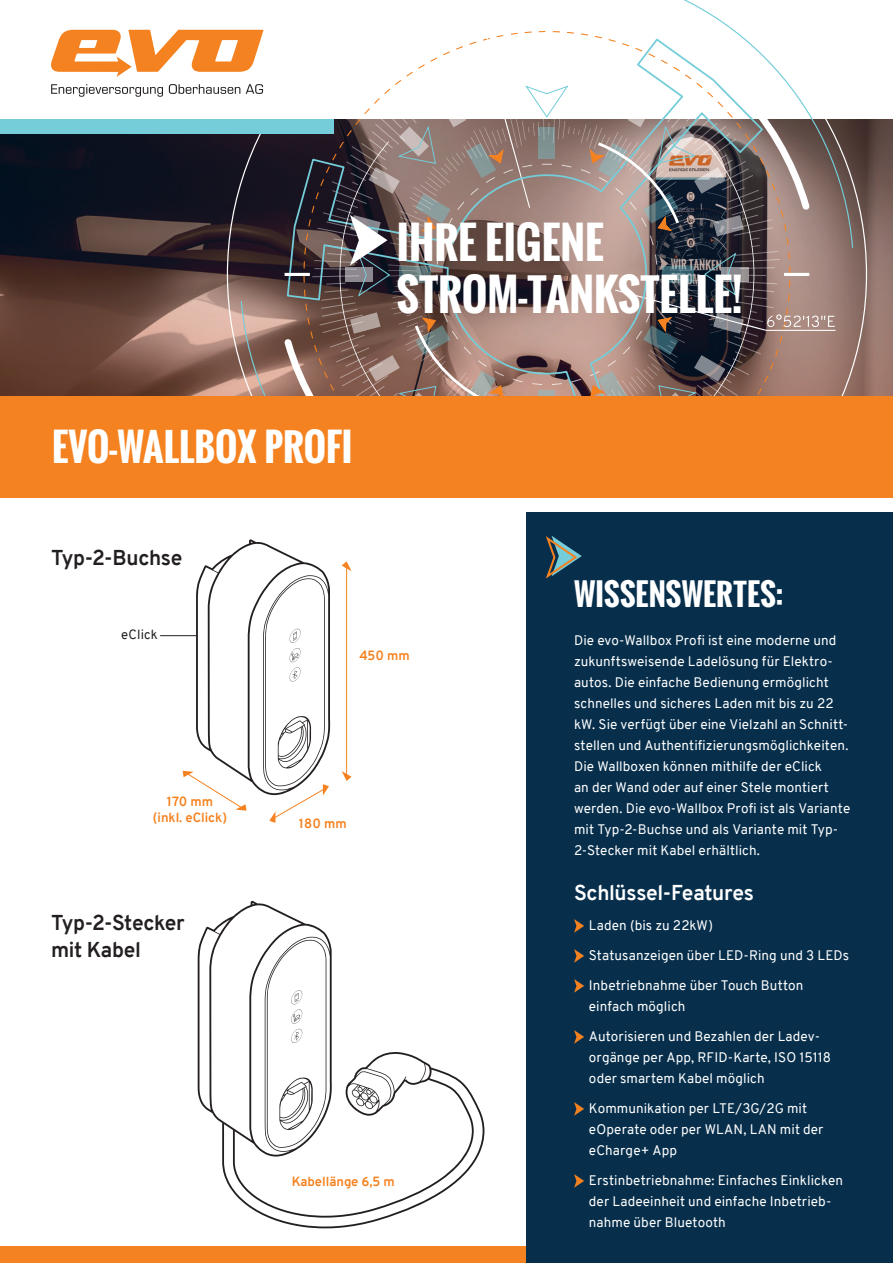
<style>
.page{position:relative;width:893px;height:1263px;background:#fff}
.page>*{position:absolute;margin:0;border:0;box-sizing:border-box;transform-origin:0 0}
.Folder_Text_Pfeil{font:700 43.05px "Oswald";color:#fff}
.Folder_Titel{font:700 37.5px "Oswald";color:#fff}
.Headline_01_neagtiv{font:700 30px "Oswald";letter-spacing:.005em;color:#fff}
.Subhead{font:700 21px/27px "Overpass";letter-spacing:-.015em;color:#231f20}
.Subhead-2{font:700 21px "Overpass";letter-spacing:-.015em;color:#fff}
.copy{font:13.5px/21px "Overpass";letter-spacing:.01em;color:#fff}
.t1{font:700 13.05px/15.8px "Overpass";color:#f58220;text-align:center}
.t2{font:13.05px "Overpass";letter-spacing:.015em;color:#231f20}
</style>
<div class="page">
<div style="left:0;top:395px;width:893px;height:102px;background:#f58220"></div>
<div style="left:0;top:1246px;width:893px;height:17px;background:#f58220"></div>
<div style="left:526px;top:512px;width:367px;height:751px;background:#072f4c"></div>
<img style="left:0;top:119px;width:893px;height:276px">
<div style="left:0;top:119px;width:334px;height:15px;background:#74cdd9"></div>
<svg style="left:574px;top:919px;width:10px;height:14px"></svg>
<svg style="left:574px;top:949px;width:10px;height:14px"></svg>
<svg style="left:574px;top:979px;width:10px;height:14px"></svg>
<svg style="left:574px;top:1030px;width:10px;height:14px"></svg>
<svg style="left:574px;top:1102px;width:10px;height:14px"></svg>
<svg style="left:574px;top:1174px;width:10px;height:14px"></svg>
<svg style="left:546px;top:536px;width:36px;height:43px"></svg>
<svg style="left:51px;top:12px;width:816px;height:384px"></svg>
<hr style="left:346px;top:567px;width:1px;height:208px;background:#f58220">
<svg style="left:342px;top:561px;width:10px;height:10px"></svg>
<svg style="left:342px;top:771px;width:10px;height:10px"></svg>
<hr style="left:160px;top:635px;width:43px;height:1px;background:#231f20">
<svg style="left:183px;top:539px;width:147px;height:284px"></svg>
<svg style="left:198px;top:901px;width:286px;height:327px"></svg>
<svg style="left:267px;top:940px;width:59px;height:208px"></svg>
<p class="Folder_Titel" style="left:52px;top:419px;width:302px">EVO-WALLBOX PROFI</p>
<p class="Subhead" style="left:51px;top:544px;width:133px">Typ-2-Buchse</p>
<p class="Folder_Text_Pfeil" style="left:397px;top:210px;width:208px">IHRE EIGENE</p>
<p class="Folder_Text_Pfeil" style="left:397px;top:262px;width:347px">STROM-TANKSTELLE!</p>
<p class="t2" style="left:121px;top:625px;width:38px">eClick</p>
<p class="t1" style="left:153px;top:794px;width:76px">170 mm (inkl. eClick)</p>
<p class="Subhead" style="left:51px;top:910px;width:135px">Typ-2-Stecker mit Kabel</p>
<p class="t1" style="left:359px;top:647px;width:52px">450 mm</p>
<p class="t1" style="left:299px;top:816px;width:49px">180 mm</p>
<p class="t1" style="left:292px;top:1174px;width:105px">Kabellänge 6,5 m</p>
<p class="Headline_01_neagtiv" style="left:574px;top:572px;width:211px">WISSENSWERTES:</p>
<p class="copy" style="left:574px;top:630px;width:278px">Die evo-Wallbox Profi ist eine moderne und zukunftsweisende Ladelösung für Elektro&shy;autos. Die einfache Bedienung ermöglicht schnelles und sicheres Laden mit bis zu 22 kW. Sie verfügt über eine Vielzahl an Schnitt&shy;stellen und Authentifizierungsmöglichkeiten.<br>Die Wallboxen können mithilfe der eClick<br>an der Wand oder auf einer Stele montiert werden. Die evo-Wallbox Profi ist als Variante mit Typ-2-Buchse und als Variante mit Typ-2-Stecker mit Kabel erhältlich.</p>
<p class="Subhead-2" style="left:574px;top:878px;width:181px">Schlüssel-Features</p>
<p class="copy" style="left:589px;top:915px;width:126px">Laden (bis zu 22kW)</p>
<p class="copy" style="left:589px;top:945px;width:262px">Statusanzeigen über LED-Ring und 3 LEDs</p>
<p class="copy" style="left:589px;top:975px;width:216px">Inbetriebnahme über Touch Button einfach möglich</p>
<p class="copy" style="left:589px;top:1026px;width:244px">Autorisieren und Bezahlen der Ladev&shy;orgänge per App, RFID-Karte, ISO 15118 oder smartem Kabel möglich</p>
<p class="copy" style="left:589px;top:1098px;width:236px">Kommunikation per LTE/3G/2G mit eOperate oder per WLAN, LAN mit der eCharge+ App</p>
<p class="copy" style="left:589px;top:1170px;width:256px">Erstinbetriebnahme: Einfaches Einklicken der Ladeeinheit und einfache Inbetrieb&shy;nahme über Bluetooth</p>
</div>
